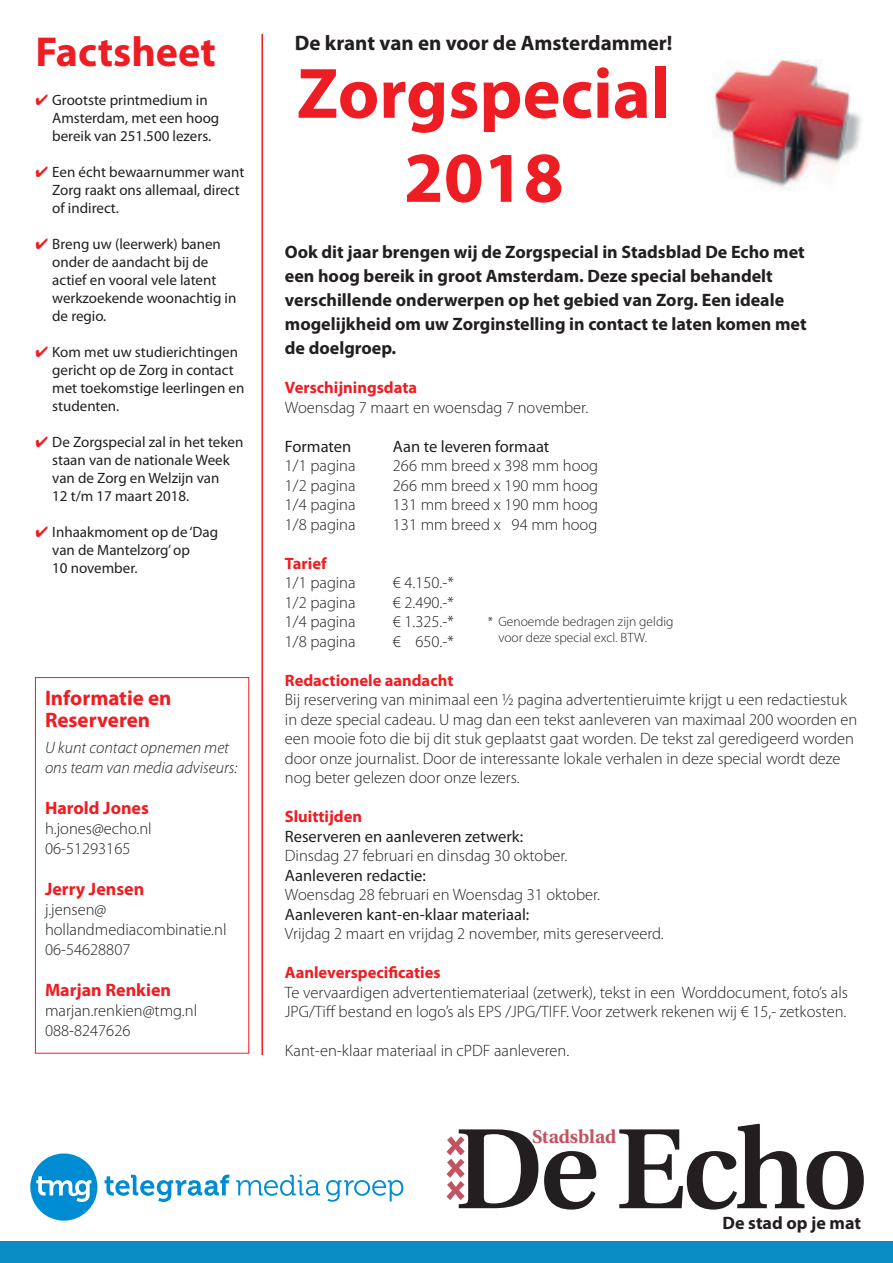
<style>
.page{position:relative;width:893px;height:1263px;background:#fff}
.page>*{position:absolute;margin:0;border:0;box-sizing:border-box;transform-origin:0 0}
.t1{font:700 72px/84px "Myriad Pro";color:#ee1d23;text-align:center}
.t2{font:700 42px "Myriad Pro";color:#ee1d23}
.t3{font:700 21px "Myriad Pro";color:#231f20}
.t4{font:700 21px/22.5px "Myriad Pro";color:#ee1d23}
.t5{font:700 18.6px "Utopia";color:#c25461}
.t6{font:700 18px/24px "Myriad Pro";color:#231f20}
.t7{font:700 18px "Myriad Pro";color:#ee1d23}
.t8{font:300 16.5px/19.5px "Myriad Pro";color:#231f20}
.t9{font:16.5px "Myriad Pro";color:#231f20}
.t10{font:700 16.5px "Myriad Pro";color:#ee1d23}
.t11{font:italic 300 16.5px/19.8px "Myriad Pro";color:#231f20}
.t12{font:15px/18px "Myriad Pro";color:#231f20}
.t13{font:300 13.5px/16.2px "Myriad Pro";color:#231f20}
.s1{color:#ee1d23}
</style>
<div class="page">
<hr style="left:262px;top:34px;width:1px;height:1021px;background:#ee1d23">
<img style="left:713px;top:60px;width:148px;height:129px">
<div style="left:30px;top:1153px;width:67px;height:67px;background:#008cd2;border-radius:50%"></div>
<svg style="left:36px;top:1176px;width:55px;height:26px"></svg>
<svg style="left:236px;top:1175px;width:84px;height:21px"></svg>
<svg style="left:326px;top:1180px;width:77px;height:22px"></svg>
<svg style="left:105px;top:1174px;width:124px;height:28px"></svg>
<svg style="left:544px;top:1151px;width:52px;height:58px"></svg>
<svg style="left:619px;top:1124px;width:245px;height:85px"></svg>
<svg style="left:446px;top:1129px;width:92px;height:79px"></svg>
<div style="left:0;top:1242px;width:893px;height:21px;background:#098dc4"></div>
<div style="left:35px;top:677px;width:214px;height:376px;border:1px solid #ee1d23"></div>
<h2 class="t2" style="left:35px;top:28px;width:182px">Factsheet</h2>
<p class="t12" style="left:52px;top:91px;width:169px;text-indent:-17px"><span class="s1">✔</span> Grootste printmedium in<br>Amsterdam, met een hoog bereik van 251.500 lezers.</p>
<p class="t12" style="left:52px;top:163px;width:194px;text-indent:-17px"><span class="s1">✔</span> Een écht bewaarnummer want<br>Zorg raakt ons allemaal, direct of indirect.</p>
<p class="t12" style="left:52px;top:235px;width:186px;text-indent:-17px"><span class="s1">✔</span> Breng uw (leerwerk) banen onder de aandacht bij de actief en vooral vele latent werkzoekende woonachtig in de regio.</p>
<p class="t12" style="left:52px;top:343px;width:194px;text-indent:-17px"><span class="s1">✔</span> Kom met uw studierichtingen gericht op de Zorg in contact met toekomstige leerlingen en studenten.</p>
<p class="t12" style="left:52px;top:433px;width:193px;text-indent:-17px"><span class="s1">✔</span> De Zorgspecial zal in het teken staan van de nationale Week van de Zorg en Welzijn van<br>12 t/m 17 maart 2018.</p>
<p class="t12" style="left:52px;top:523px;width:167px;text-indent:-17px"><span class="s1">✔</span> Inhaakmoment op de ‘Dag van de Mantelzorg’ op<br>10 november.</p>
<p class="t4" style="left:45px;top:687px;width:128px">Informatie en<br>Reserveren</p>
<p class="t11" style="left:45px;top:738px;width:194px">U kunt contact opnemen met ons team van media adviseurs:</p>
<p class="t7" style="left:45px;top:798px;width:105px">Harold Jones</p>
<p class="t8" style="left:45px;top:819px;width:108px">h.jones@echo.nl<br>06-51293165</p>
<p class="t7" style="left:45px;top:879px;width:101px">Jerry Jensen</p>
<p class="t8" style="left:45px;top:900px;width:183px">j.jensen@ hollandmediacombinatie.nl<br>06-54628807</p>
<p class="t7" style="left:45px;top:980px;width:128px">Marjan Renkien</p>
<p class="t8" style="left:45px;top:1001px;width:154px">marjan.renkien@tmg.nl<br>088-8247626</p>
<p class="t3" style="left:295px;top:31px;width:379px">De krant van en voor de Amsterdammer!</p>
<h1 class="t1" style="left:297px;top:52px;width:375px">Zorgspecial<br>2018</h1>
<p class="t6" style="left:285px;top:240px;width:523px">Ook dit jaar brengen wij de Zorgspecial in Stadsblad De Echo met een hoog bereik in groot Amsterdam. Deze special behandelt verschillende onderwerpen op het gebied van Zorg. Een ideale mogelijkheid om uw Zorginstelling in contact te laten komen met de doelgroep.</p>
<p class="t10" style="left:285px;top:378px;width:134px">Verschijningsdata</p>
<p class="t8" style="left:285px;top:398px;width:305px">Woensdag 7 maart en woensdag 7 november.</p>
<p class="t9" style="left:285px;top:437px;width:68px">Formaten</p>
<p class="t9" style="left:393px;top:437px;width:158px">Aan te leveren formaat</p>
<p class="t8" style="left:285px;top:456px;width:72px">1/1 pagina</p>
<p class="t8" style="left:393px;top:456px;width:207px">266 mm breed x 398 mm hoog</p>
<p class="t8" style="left:285px;top:476px;width:72px">1/2 pagina</p>
<p class="t8" style="left:393px;top:476px;width:207px">266 mm breed x 190 mm hoog</p>
<p class="t8" style="left:285px;top:495px;width:72px">1/4 pagina</p>
<p class="t8" style="left:393px;top:495px;width:207px">131 mm breed x 190 mm hoog</p>
<p class="t8" style="left:285px;top:515px;width:72px">1/8 pagina</p>
<p class="t8" style="left:393px;top:515px;width:206px">131 mm breed x 94 mm hoog</p>
<p class="t10" style="left:285px;top:554px;width:43px">Tarief</p>
<p class="t8" style="left:285px;top:573px;width:72px">1/1 pagina</p>
<p class="t8" style="left:393px;top:573px;width:62px">€ 4.150.-*</p>
<p class="t8" style="left:285px;top:593px;width:72px">1/2 pagina</p>
<p class="t8" style="left:393px;top:593px;width:62px">€ 2.490.-*</p>
<p class="t8" style="left:285px;top:612px;width:72px">1/4 pagina</p>
<p class="t8" style="left:393px;top:612px;width:62px">€ 1.325.-*</p>
<p class="t8" style="left:285px;top:632px;width:72px">1/8 pagina</p>
<p class="t8" style="left:393px;top:632px;width:62px">€ 650.-*</p>
<p class="t10" style="left:285px;top:671px;width:170px">Redactionele aandacht</p>
<p class="t8" style="left:285px;top:690px;width:574px">Bij reservering van minimaal een ½ pagina advertentieruimte krijgt u een redactiestuk in deze special cadeau. U mag dan een tekst aanleveren van maximaal 200 woorden en een mooie foto die bij dit stuk geplaatst gaat worden. De tekst zal geredigeerd worden door onze journalist. Door de interessante lokale verhalen in deze special wordt deze nog beter gelezen door onze lezers.</p>
<p class="t10" style="left:285px;top:807px;width:79px">Sluittijden</p>
<p class="t9" style="left:285px;top:827px;width:240px">Reserveren en aanleveren zetwerk:</p>
<p class="t8" style="left:285px;top:846px;width:284px">Dinsdag 27 februari en dinsdag 30 oktober.</p>
<p class="t9" style="left:285px;top:866px;width:142px">Aanleveren redactie:</p>
<p class="t8" style="left:285px;top:885px;width:317px">Woensdag 28 februari en Woensdag 31 oktober.</p>
<p class="t9" style="left:285px;top:905px;width:246px">Aanleveren kant-en-klaar materiaal:</p>
<p class="t8" style="left:285px;top:924px;width:380px">Vrijdag 2 maart en vrijdag 2 november, mits gereserveerd.</p>
<p class="t10" style="left:285px;top:963px;width:157px">Aanleverspecificaties</p>
<p class="t8" style="left:285px;top:983px;width:565px">Te vervaardigen advertentiemateriaal (zetwerk), tekst in een Worddocument, foto’s als<br>JPG/Tiff bestand en logo’s als EPS /JPG/TIFF. Voor zetwerk rekenen wij € 15,- zetkosten.</p>
<p class="t8" style="left:285px;top:1041px;width:286px">Kant-en-klaar materiaal in cPDF aanleveren.</p>
<p class="t13" style="left:498px;top:613px;width:177px;text-indent:-11px">* Genoemde bedragen zijn geldig voor deze special excl. BTW.</p>
<p class="t5" style="left:532px;top:1126px;width:86px">Stadsblad</p>
<p class="t6" style="left:722px;top:1211px;width:140px">De stad op je mat</p>
</div>
